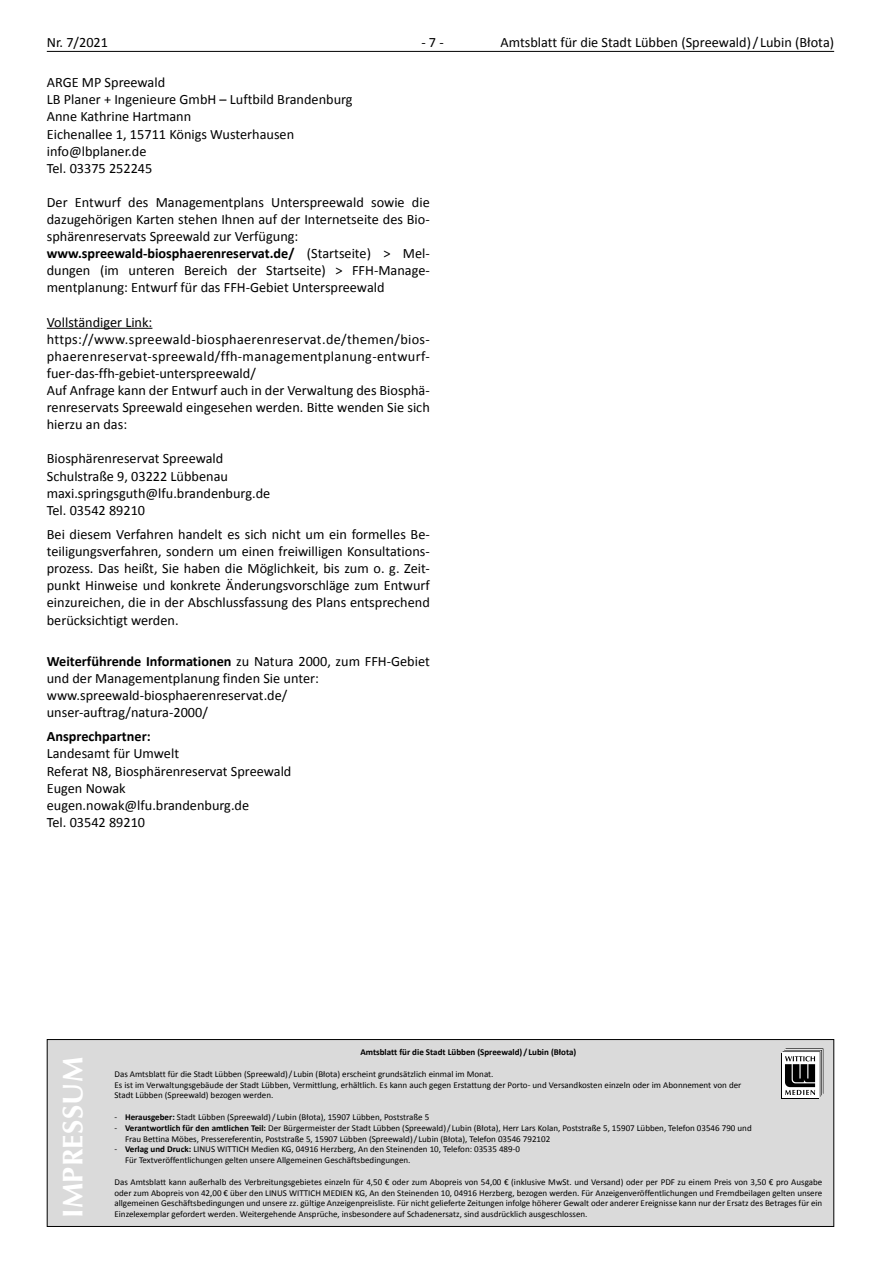
<style>
.page{position:relative;width:881px;height:1263px;background:#fff}
.page>*{position:absolute;margin:0;border:0;box-sizing:border-box;transform-origin:0 0}
.t1{font:700 28.5px "Optima LT";letter-spacing:.015em;color:#fff}
.t2{font:14.25px/17.1px "Calibri";color:#000}
.t3{font:700 14.25px "Calibri";color:#000}
.t4{font:9px/10.8px "Calibri";color:#000}
.t5{font:700 9px "Calibri";color:#000}
.s1{font-weight:700}
</style>
<div class="page">
<hr style="left:47px;top:51px;width:786px;height:1px;background:#000">
<hr style="left:47px;top:328px;width:105px;height:1px;background:#000">
<div style="left:47px;top:1039px;width:786px;height:188px;background:#dadada;border:1px solid #000"></div>
<svg style="left:781px;top:1097px;width:37px;height:1px"></svg>
<div style="left:781px;top:1053px;width:37px;height:44px;background:#000"></div>
<svg style="left:782px;top:1048px;width:41px;height:49px"></svg>
<p class="t2" style="left:47px;top:33px;width:63px">Nr. 7/2021</p>
<p class="t2" style="left:421px;top:33px;width:24px">- 7 -</p>
<p class="t2" style="left:500px;top:33px;width:335px">Amtsblatt für die Stadt Lübben (Spreewald)/ Lubin (Błota)</p>
<p class="t2" style="left:47px;top:73px;width:307px">ARGE MP Spreewald<br>LB Planer + Ingenieure GmbH – Luftbild Brandenburg<br>Anne Kathrine Hartmann<br>Eichenallee 1, 15711 Königs Wusterhausen info@lbplaner.de<br>Tel. 03375 252245</p>
<p class="t2" style="left:47px;top:193px;width:384px">Der Entwurf des Managementplans Unterspreewald sowie die dazugehörigen Karten stehen Ihnen auf der Internetseite des Bio&shy;sphärenreservats Spreewald zur Verfügung: <span class="s1">www.spreewald-biosphaerenreservat.de/</span> (Startseite) &gt; Mel&shy;dungen (im unteren Bereich der Startseite) &gt; FFH-Manage&shy;mentplanung: Entwurf für das FFH-Gebiet Unterspreewald</p>
<p class="t2" style="left:47px;top:313px;width:384px">Vollständiger Link: https://www.spreewald-biosphaerenreservat.de/themen/bios&shy;phaerenreservat-spreewald/ffh-managementplanung-entwurf&shy;fuer-das-ffh-gebiet-unterspreewald/<br>Auf Anfrage kann der Entwurf auch in der Verwaltung des Biosphä&shy;renreservats Spreewald eingesehen werden. Bitte wenden Sie sich hierzu an das:</p>
<p class="t2" style="left:47px;top:449px;width:225px">Biosphärenreservat Spreewald<br>Schulstraße 9, 03222 Lübbenau maxi.springsguth@lfu.brandenburg.de<br>Tel. 03542 89210</p>
<p class="t2" style="left:47px;top:525px;width:384px;text-align:justify">Bei diesem Verfahren handelt es sich nicht um ein formelles Be&shy;teiligungsverfahren, sondern um einen freiwilligen Konsultations&shy;prozess. Das heißt, Sie haben die Möglichkeit, bis zum o. g. Zeit&shy;punkt Hinweise und konkrete Änderungsvorschläge zum Entwurf einzureichen, die in der Abschlussfassung des Plans entsprechend berücksichtigt werden.</p>
<p class="t2" style="left:47px;top:652px;width:384px"><span class="s1">Weiterführende Informationen</span> zu Natura 2000, zum FFH-Gebiet und der Managementplanung finden Sie unter: www.spreewald-biosphaerenreservat.de/ unser-auftrag/natura-2000/</p>
<p class="t3" style="left:47px;top:728px;width:105px">Ansprechpartner:</p>
<p class="t2" style="left:47px;top:744px;width:246px">Landesamt für Umwelt<br>Referat N8, Biosphärenreservat Spreewald<br>Eugen Nowak eugen.nowak@lfu.brandenburg.de<br>Tel. 03542 89210</p>
<h1 class="t1" style="left:56px;top:1218px;width:163px;rotate:-90deg">IMPRESSUM</h1>
<p class="t5" style="left:360px;top:1046px;width:217px">Amtsblatt für die Stadt Lübben (Spreewald) / Lubin (Błota)</p>
<p class="t4" style="left:114px;top:1068px;width:628px">Das Amtsblatt für die Stadt Lübben (Spreewald)/ Lubin (Błota) erscheint grundsätzlich einmal im Monat.<br>Es ist im Verwaltungsgebäude der Stadt Lübben, Vermittlung, erhältlich. Es kann auch gegen Erstattung der Porto- und Versandkosten einzeln oder im Abonnement von der<br>Stadt Lübben (Spreewald) bezogen werden.</p>
<p class="t4" style="left:114px;top:1111px;width:316px">- <span class="s1">Herausgeber:</span> Stadt Lübben (Spreewald)/ Lubin (Błota), 15907 Lübben, Poststraße 5</p>
<p class="t4" style="left:125px;top:1122px;width:628px;text-indent:-11px">- <span class="s1">Verantwortlich für den amtlichen Teil:</span> Der Bürgermeister der Stadt Lübben (Spreewald)/ Lubin (Błota), Herr Lars Kolan, Poststraße 5, 15907 Lübben, Telefon 03546 790 und<br>Frau Bettina Möbes, Pressereferentin, Poststraße 5, 15907 Lübben (Spreewald)/ Lubin (Błota), Telefon 03546 792102</p>
<p class="t4" style="left:125px;top:1143px;width:396px;text-indent:-11px">- <span class="s1">Verlag und Druck:</span> LINUS WITTICH Medien KG, 04916 Herzberg, An den Steinenden 10, Telefon: 03535 489-0<br>Für Textveröffentlichungen gelten unsere Allgemeinen Geschäftsbedingungen.</p>
<p class="t4" style="left:114px;top:1176px;width:709px;text-align:justify">Das Amtsblatt kann außerhalb des Verbreitungsgebietes einzeln für 4,50 € oder zum Abopreis von 54,00 € (inklusive MwSt. und Versand) oder per PDF zu einem Preis von 3,50 € pro Ausgabe oder zum Abopreis von 42,00 € über den LINUS WITTICH MEDIEN KG, An den Steinenden 10, 04916 Herzberg, bezogen werden. Für Anzeigenveröffentlichungen und Fremdbeilagen gelten unsere allgemeinen Geschäftsbedingungen und unsere zz. gültige Anzeigenpreisliste. Für nicht gelieferte Zeitungen infolge höherer Gewalt oder anderer Ereignisse kann nur der Ersatz des Betrages für ein</p>
<p class="t4" style="left:114px;top:1208px;width:474px">Einzelexemplar gefordert werden. Weitergehende Ansprüche, insbesondere auf Schadenersatz, sind ausdrücklich ausgeschlossen.</p>
</div>
